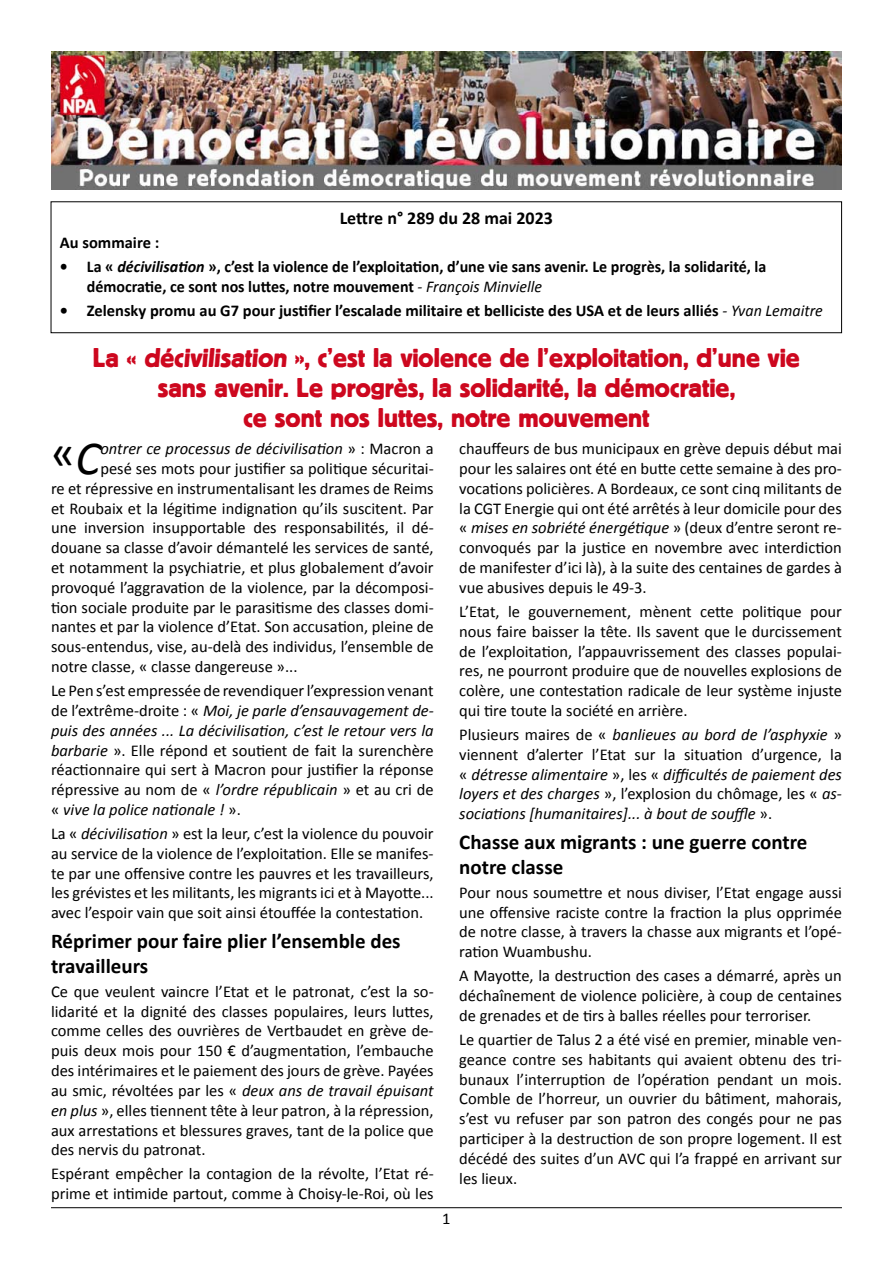
<style>
.page{position:relative;width:893px;height:1263px;background:#fff}
.page>*{position:absolute;margin:0;border:0;box-sizing:border-box;transform-origin:0 0}
.t1{font:47.7px "Calibri";color:#000}
.t2{font:27px/30px "Block BE";color:#cd071e;text-align:center}
.t3{font:700 21px/25.2px "Calibri";color:#000}
.t4{font:700 18px "Calibri";color:#000}
.t5{font:16.5px/19.8px "Calibri";color:#000;text-align:justify}
.t6{font:italic 16.5px/19.8px "Calibri";color:#000;text-align:justify}
.t7{font:700 16.5px/19.8px "Calibri";color:#000}
.s1{font-style:italic}
.s2{font-weight:400;font-style:italic}
.s3{font-style:normal}
</style>
<div class="page">
<hr style="left:51px;top:1207px;width:791px;height:1px;background:#000">
<img style="left:51px;top:51px;width:791px;height:139px">
<p class="t4" style="left:340px;top:207px;width:215px">Lettre n° 289 du 28 mai 2023</p>
<p class="t7" style="left:60px;top:233px;width:101px">Au sommaire :</p>
<p class="t7" style="left:87px;top:257px;width:681px;text-indent:-27px">• La « <span class="s1">décivilisation</span> », c’est la violence de l’exploitation, d’une vie sans avenir. Le progrès, la solidarité, la démocratie, ce sont nos luttes, notre mouvement <span class="s2">- François Minvielle</span></p>
<p class="t7" style="left:60px;top:301px;width:764px">• Zelensky promu au G7 pour justifier l’escalade militaire et belliciste des USA et de leurs alliés <span class="s2">- Yvan Lemaitre</span></p>
<h2 class="t2" style="left:93px;top:342px;width:708px">La « décivilisation », c’est la violence de l’exploitation, d’une vie sans avenir. Le progrès, la solidarité, la démocratie,<br>ce sont nos luttes, notre mouvement</h2>
<h1 class="t1" style="left:51px;top:422px;width:51px">«<span class="s1">C</span></h1>
<p class="t6" style="left:100px;top:438px;width:335px">ontrer ce processus de décivilisation <span class="s3">» : Macron a</span></p>
<p class="t5" style="left:100px;top:459px;width:335px">pesé ses mots pour justifier sa politique sécuritai-</p>
<p class="t5" style="left:51px;top:478px;width:384px">re et répressive en instrumentalisant les drames de Reims</p>
<p class="t5" style="left:51px;top:498px;width:384px">et Roubaix et la légitime indignation qu’ils suscitent. Par</p>
<p class="t5" style="left:51px;top:518px;width:384px">une inversion insupportable des responsabilités, il dé-</p>
<p class="t5" style="left:51px;top:538px;width:384px">douane sa classe d’avoir démantelé les services de santé,</p>
<p class="t5" style="left:51px;top:558px;width:384px">et notamment la psychiatrie, et plus globalement d’avoir</p>
<p class="t5" style="left:51px;top:577px;width:384px">provoqué l’aggravation de la violence, par la décomposi-</p>
<p class="t5" style="left:51px;top:597px;width:384px">tion sociale produite par le parasitisme des classes domi-</p>
<p class="t5" style="left:51px;top:617px;width:384px">nantes et par la violence d’Etat. Son accusation, pleine de</p>
<p class="t5" style="left:51px;top:637px;width:384px">sous-entendus, vise, au-delà des individus, l’ensemble de</p>
<p class="t5" style="left:51px;top:657px;width:248px">notre classe, « classe dangereuse »...</p>
<p class="t5" style="left:51px;top:681px;width:384px">Le Pen s’est empressée de revendiquer l’expression venant de l’extrême-droite : « <span class="s1">Moi, je parle d’ensauvagement de&shy;puis des années ... La décivilisation, c’est le retour vers la barbarie</span> ». Elle répond et soutient de fait la surenchère réactionnaire qui sert à Macron pour justifier la réponse répressive au nom de « <span class="s1">l’ordre républicain</span> » et au cri de « <span class="s1">vive la police nationale !</span> ».</p>
<p class="t5" style="left:51px;top:824px;width:384px">La « <span class="s1">décivilisation</span> » est la leur, c’est la violence du pouvoir au service de la violence de l’exploitation. Elle se manifes&shy;te par une offensive contre les pauvres et les travailleurs, les grévistes et les militants, les migrants ici et à Mayotte... avec l’espoir vain que soit ainsi étouffée la contestation.</p>
<p class="t3" style="left:51px;top:928px;width:351px">Réprimer pour faire plier l’ensemble des travailleurs</p>
<p class="t5" style="left:51px;top:981px;width:384px">Ce que veulent vaincre l’Etat et le patronat, c’est la so&shy;lidarité et la dignité des classes populaires, leurs luttes, comme celles des ouvrières de Vertbaudet en grève de&shy;puis deux mois pour 150 € d’augmentation, l’embauche des intérimaires et le paiement des jours de grève. Payées au smic, révoltées par les « <span class="s1">deux ans de travail épuisant en plus</span> », elles tiennent tête à leur patron, à la répression, aux arrestations et blessures graves, tant de la police que des nervis du patronat.</p>
<p class="t5" style="left:51px;top:1164px;width:384px">Espérant empêcher la contagion de la révolte, l’Etat ré&shy;prime et intimide partout, comme à Choisy-le-Roi, où les</p>
<p class="t5" style="left:459px;top:439px;width:384px">chauffeurs de bus municipaux en grève depuis début mai pour les salaires ont été en butte cette semaine à des pro&shy;vocations policières. A Bordeaux, ce sont cinq militants de la CGT Energie qui ont été arrêtés à leur domicile pour des « <span class="s1">mises en sobriété énergétique</span> » (deux d’entre seront re&shy;convoqués par la justice en novembre avec interdiction de manifester d’ici là), à la suite des centaines de gardes à vue abusives depuis le 49-3.</p>
<p class="t5" style="left:459px;top:601px;width:384px">L’Etat, le gouvernement, mènent cette politique pour nous faire baisser la tête. Ils savent que le durcissement de l’exploitation, l’appauvrissement des classes populai&shy;res, ne pourront produire que de nouvelles explosions de colère, une contestation radicale de leur système injuste qui tire toute la société en arrière.</p>
<p class="t6" style="left:459px;top:724px;width:384px"><span class="s3">Plusieurs maires de «</span> banlieues au bord de l’asphyxie <span class="s3">» viennent d’alerter l’Etat sur la situation d’urgence, la «</span> détresse alimentaire <span class="s3">», les «</span> difficultés de paiement des loyers et des charges <span class="s3">», l’explosion du chômage, les «</span> as&shy;sociations [humanitaires]... à bout de souffle <span class="s3">».</span></p>
<p class="t3" style="left:459px;top:829px;width:350px">Chasse aux migrants : une guerre contre notre classe</p>
<p class="t5" style="left:459px;top:882px;width:384px">Pour nous soumettre et nous diviser, l’Etat engage aussi une offensive raciste contre la fraction la plus opprimée de notre classe, à travers la chasse aux migrants et l’opé&shy;ration Wuambushu.</p>
<p class="t5" style="left:459px;top:966px;width:384px">A Mayotte, la destruction des cases a démarré, après un déchaînement de violence policière, à coup de centaines de grenades et de tirs à balles réelles pour terroriser.</p>
<p class="t5" style="left:459px;top:1030px;width:384px">Le quartier de Talus 2 a été visé en premier, minable ven&shy;geance contre ses habitants qui avaient obtenu des tri&shy;bunaux l’interruption de l’opération pendant un mois.<br>Comble de l’horreur, un ouvrier du bâtiment, mahorais, s’est vu refuser par son patron des congés pour ne pas participer à la destruction de son propre logement. Il est décédé des suites d’un AVC qui l’a frappé en arrivant sur les lieux.</p>
<p class="t5" style="left:442px;top:1208px;width:10px">1</p>
</div>
